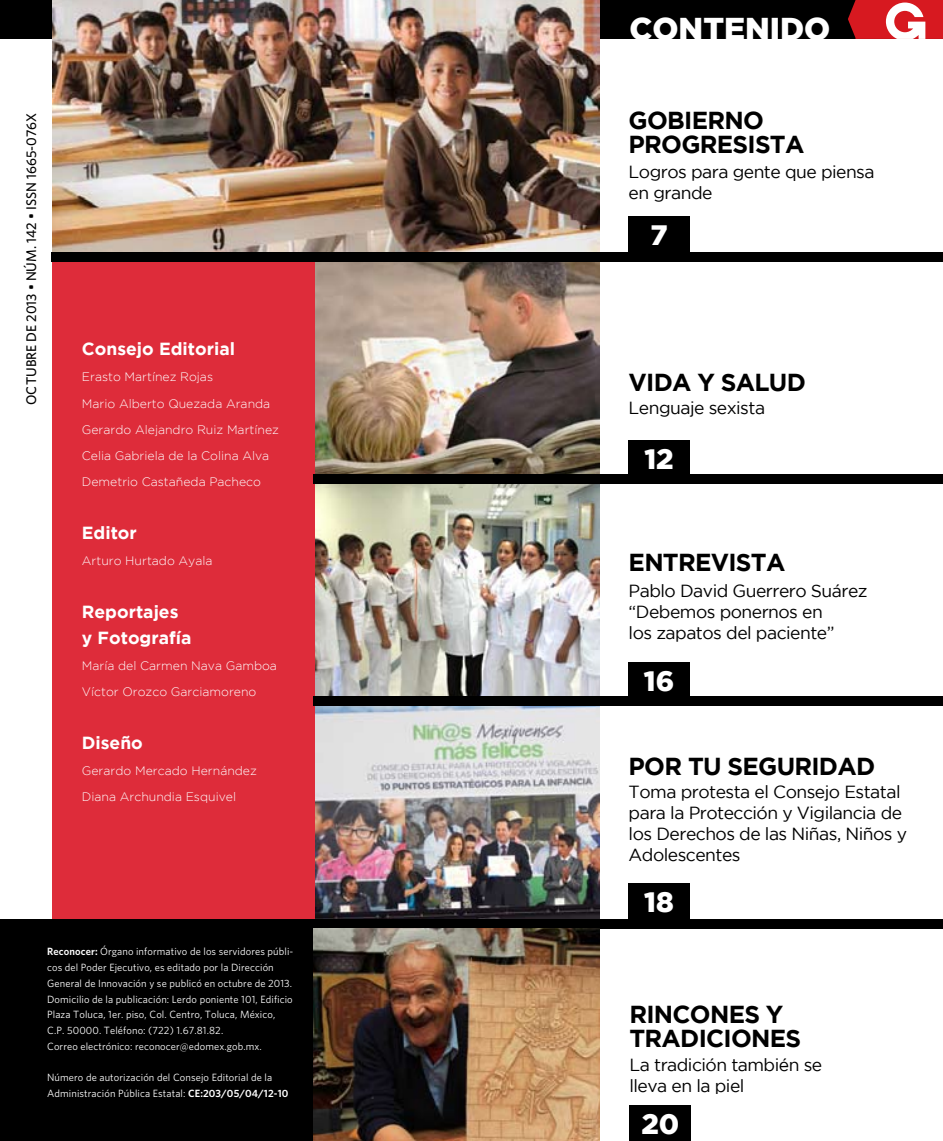
<style>
.page{position:relative;width:943px;height:1141px;background:#fff}
.page>*{position:absolute;margin:0;border:0;box-sizing:border-box;transform-origin:0 0}
.t1{font:900 31.5px "Gotham";color:#fff}
.t2{font:900 28px "Gotham";color:#fff}
.t3{font:700 24.5px/24.5px "Gotham";letter-spacing:-.03em;color:#000}
.t4{font:17.5px/21px "Gotham";letter-spacing:-.03em;color:#000}
.t5{font:700 17.5px/26.2px "Gotham";color:#fff}
.t6{font:500 14px "Whitney HTF";color:#000}
.t7{font:300 12.25px/26.2px "Gotham";color:#fff}
.t8{font:10.5px/15.8px "Whitney HTF";letter-spacing:.01em;color:#fff}
.s1{font-weight:600}
.s2{color:#000}
</style>
<div class="page">
<div style="left:0;top:0;width:943px;height:39px;background:#000"></div>
<div style="left:628px;top:216px;width:62px;height:36px;background:#000"></div>
<div style="left:628px;top:440px;width:62px;height:36px;background:#000"></div>
<div style="left:628px;top:662px;width:62px;height:36px;background:#000"></div>
<div style="left:628px;top:883px;width:62px;height:36px;background:#000"></div>
<img style="left:314px;top:484px;width:285px;height:213px">
<img style="left:314px;top:261px;width:285px;height:213px">
<img style="left:314px;top:706px;width:285px;height:213px">
<div style="left:52px;top:39px;width:262px;height:889px;background:#de2c3a"></div>
<div style="left:0;top:919px;width:314px;height:222px;background:#000"></div>
<svg style="left:599px;top:0;width:344px;height:39px"></svg>
<img style="left:52px;top:0;width:547px;height:252px">
<div style="left:313px;top:474px;width:630px;height:10px;background:#000"></div>
<div style="left:308px;top:919px;width:635px;height:9px;background:#000"></div>
<div style="left:313px;top:697px;width:630px;height:9px;background:#000"></div>
<div style="left:52px;top:252px;width:891px;height:9px;background:#000"></div>
<div style="left:629px;top:1105px;width:62px;height:36px;background:#000"></div>
<img style="left:313px;top:928px;width:286px;height:213px">
<h3 class="t6" style="left:23px;top:405px;width:293px;rotate:-90deg">OCTUBRE DE 2013 • NÚM. 142 • ISSN 1665-076X</h3>
<h3 class="t5" style="left:82px;top:335px;width:155px">Consejo Editorial</h3>
<p class="t7" style="left:82px;top:364px;width:199px">Erasto Martínez Rojas<br>Mario Alberto Quezada Aranda<br>Gerardo Alejandro Ruiz Martínez<br>Celia Gabriela de la Colina Alva<br>Demetrio Castañeda Pacheco</p>
<h3 class="t5" style="left:82px;top:519px;width:57px">Editor</h3>
<p class="t7" style="left:82px;top:547px;width:132px">Arturo Hurtado Ayala</p>
<h3 class="t5" style="left:82px;top:598px;width:111px">Reportajes y Fotografía</h3>
<p class="t7" style="left:82px;top:652px;width:197px">María del Carmen Nava Gamboa<br>Víctor Orozco Garciamoreno</p>
<h3 class="t5" style="left:82px;top:729px;width:63px">Diseño</h3>
<p class="t7" style="left:82px;top:757px;width:176px">Gerardo Mercado Hernández<br>Diana Archundia Esquivel</p>
<p class="t8" style="left:47px;top:944px;width:248px"><span class="s1">Reconocer:</span> Órgano informativo de los servidores públi&shy;cos del Poder Ejecutivo, es editado por la Dirección General de Innovación y se publicó en octubre de 2013.<br>Domicilio de la publicación: Lerdo poniente 101, Edificio Plaza Toluca, 1er. piso, Col. Centro, Toluca, México, C.P. 50000. Teléfono: (722) 1.67.81.82.<br>Correo electrónico: reconocer@edomex.gob.mx.</p>
<p class="t8" style="left:47px;top:1070px;width:245px">Número de autorización del Consejo Editorial de la<br>Administración Pública Estatal: <span class="s1">CE:203/05/04/12-10</span><span class="s2">.</span></p>
<h1 class="t1" style="left:629px;top:10px;width:203px">CONTENIDO</h1>
<h3 class="t3" style="left:628px;top:107px;width:177px">GOBIERNO<br>PROGRESISTA</h3>
<h3 class="t4" style="left:628px;top:161px;width:247px">Logros para gente que piensa en grande</h3>
<h2 class="t2" style="left:650px;top:219px;width:19px">7</h2>
<h3 class="t3" style="left:628px;top:369px;width:179px">VIDA Y SALUD</h3>
<h3 class="t4" style="left:628px;top:397px;width:138px">Lenguaje sexista</h3>
<h2 class="t2" style="left:644px;top:443px;width:31px">12</h2>
<h3 class="t3" style="left:628px;top:549px;width:158px">ENTREVISTA</h3>
<h3 class="t4" style="left:628px;top:580px;width:240px">Pablo David Guerrero Suárez “Debemos ponernos en<br>los zapatos del paciente”</h3>
<h2 class="t2" style="left:644px;top:665px;width:32px">16</h2>
<h3 class="t3" style="left:628px;top:754px;width:248px">POR TU SEGURIDAD</h3>
<h3 class="t4" style="left:628px;top:781px;width:280px">Toma protesta el Consejo Estatal para la Protección y Vigilancia de los Derechos de las Niñas, Niños y<br>Adolescentes</h3>
<h2 class="t2" style="left:644px;top:886px;width:31px">18</h2>
<h3 class="t3" style="left:629px;top:1001px;width:173px">RINCONES Y<br>TRADICIONES</h3>
<h3 class="t4" style="left:629px;top:1054px;width:194px">La tradición también se lleva en la piel</h3>
<h2 class="t2" style="left:641px;top:1108px;width:39px">20</h2>
</div>
